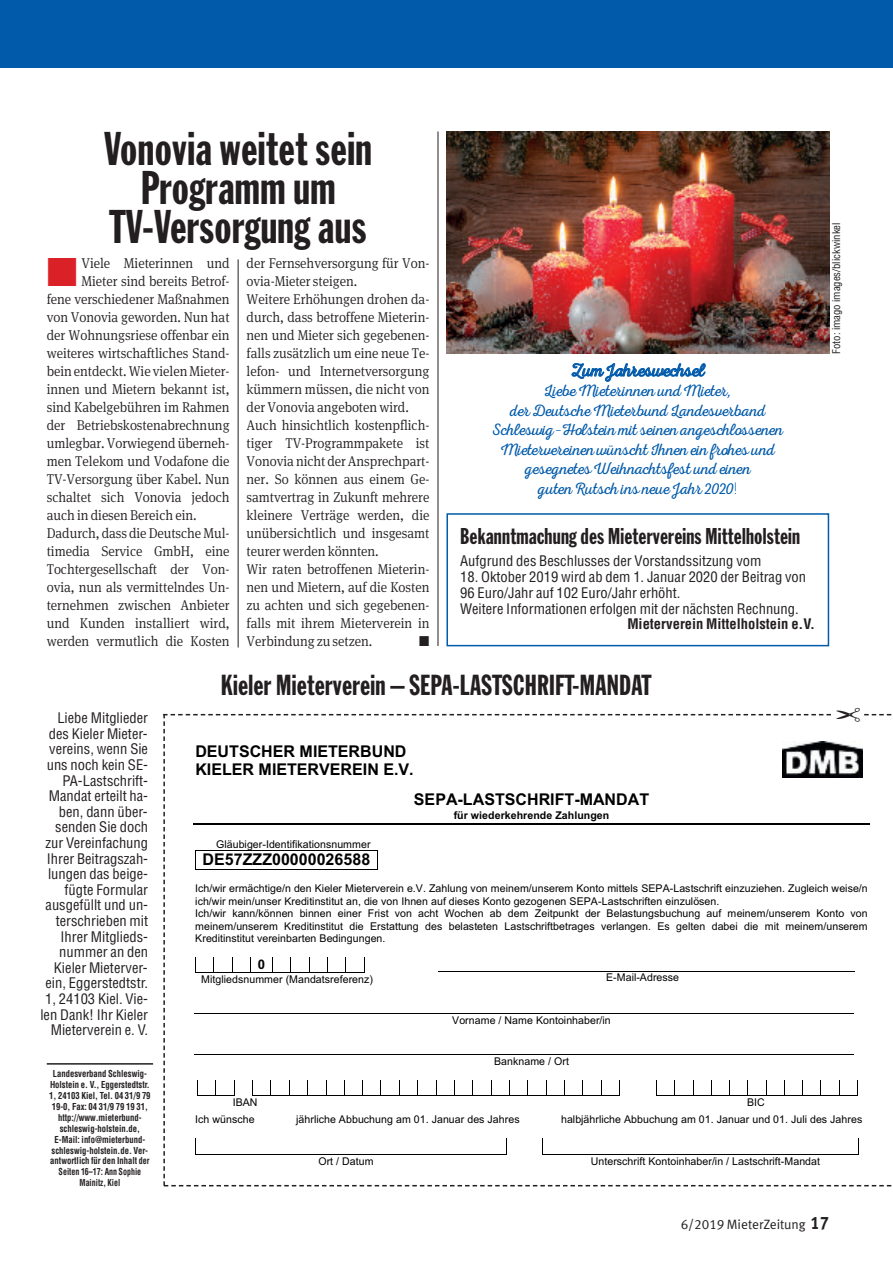
<style>
.page{position:relative;width:893px;height:1263px;background:#fff}
.page>*{position:absolute;margin:0;border:0;box-sizing:border-box;transform-origin:0 0}
.t1{font:46.5px/39px "Franklin Gothic Extra Cond";letter-spacing:.01em;color:#231f20;text-align:center}
.t2{font:28.5px "Franklin Gothic Extra Cond";letter-spacing:.01em;color:#231f20}
.t3{font:22.5px "Franklin Gothic Extra Cond";letter-spacing:.01em;color:#231f20}
.t4{font:18px "Nexa Rust Script L 0";color:#015aaa}
.t5{font:16.5px/19.5px "Nexa Rust Script L 0";color:#015aaa;text-align:center}
.t6{font:16.2px/18.8px "Arial Bold MT+T42+DGDFUM";color:#000}
.t7{font:300 14.25px/18px "Meta Serif OT";letter-spacing:-.005em;color:#231f20;scale:.94 1}
.t8{font:condensed 14.25px/15.6px "Helvetica";color:#231f20}
.t9{font:700 condensed 14.25px "Helvetica";color:#231f20}
.t10{font:14.25px "Zapf Dingbats";color:#231f20;scale:.94 1}
.t11{font:13.5px "VZ Meta LF";color:#231f20}
.t12{font:13.35px "Arial Bold MT+T42+DGDFUM";color:#000}
.t13{font:10.65px/12.5px "Arial MT+T42+TAXAIV";letter-spacing:.005em;color:#000}
.t14{font:10.65px "Arial Bold MT+T42+DGDFUM";letter-spacing:.005em;color:#000}
.t15{font:condensed 10.5px "Helvetica";color:#231f20}
.t16{font:700 condensed 9.3px/10.8px "Helvetica";color:#231f20;text-align:center;scale:.92 1}
.s1{color:#db2128}
.s2{font-family:"Museo Slab 100"}
.s3{font-weight:700;font-size:18px}
</style>
<div class="page">
<div style="left:446px;top:513px;width:383px;height:133px;border:2px solid #015aaa"></div>
<div style="left:0;top:0;width:893px;height:67px;background:#015aaa"></div>
<hr style="left:47px;top:1063px;width:106px;height:1px;background:#231f20">
<hr style="left:438px;top:132px;width:1px;height:514px;background:#231f20">
<hr style="left:238px;top:259px;width:1px;height:388px;background:#231f20">
<img style="left:446px;top:132px;width:383px;height:221px">
<svg style="left:163px;top:713px;width:729px;height:473px"></svg>
<h1 class="t1" style="left:104px;top:132px;width:269px">Vonovia weitet sein<br>Programm um<br>TV-Versorgung aus</h1>
<p class="t7" style="left:47px;top:255px;width:196px"><span class="s1">■</span> Viele Mieterinnen und</p>
<p class="t7" style="left:81px;top:273px;width:159px">Mieter sind bereits Betrof-</p>
<p class="t7" style="left:47px;top:291px;width:196px">fene verschiedener Maßnahmen</p>
<p class="t7" style="left:47px;top:309px;width:196px">von Vonovia geworden. Nun hat</p>
<p class="t7" style="left:47px;top:327px;width:196px">der Wohnungsriese offenbar ein</p>
<p class="t7" style="left:47px;top:345px;width:196px">weiteres wirtschaftliches Stand-</p>
<p class="t7" style="left:47px;top:363px;width:196px">bein entdeckt. Wie vielen Mieter-</p>
<p class="t7" style="left:47px;top:381px;width:196px">innen und Mietern bekannt ist,</p>
<p class="t7" style="left:47px;top:399px;width:196px">sind Kabelgebühren im Rahmen</p>
<p class="t7" style="left:47px;top:417px;width:196px">der Betriebskostenabrechnung</p>
<p class="t7" style="left:47px;top:435px;width:196px">umlegbar. Vorwiegend überneh-</p>
<p class="t7" style="left:47px;top:453px;width:196px">men Telekom und Vodafone die</p>
<p class="t7" style="left:47px;top:471px;width:196px">TV-Versorgung über Kabel. Nun</p>
<p class="t7" style="left:47px;top:489px;width:196px">schaltet sich Vonovia jedoch</p>
<p class="t7" style="left:47px;top:507px;width:161px">auch in diesen Bereich ein.</p>
<p class="t7" style="left:47px;top:525px;width:196px">Dadurch, dass dieDeutsche Mul-</p>
<p class="t7" style="left:47px;top:543px;width:196px">timedia Service GmbH, eine</p>
<p class="t7" style="left:47px;top:561px;width:196px">Tochtergesellschaft der Von-</p>
<p class="t7" style="left:47px;top:579px;width:196px">ovia, nun als vermittelndes Un-</p>
<p class="t7" style="left:47px;top:597px;width:196px">ternehmen zwischen Anbieter</p>
<p class="t7" style="left:47px;top:615px;width:196px">und Kunden installiert wird,</p>
<p class="t7" style="left:47px;top:633px;width:196px">werden vermutlich die Kosten</p>
<p class="t7" style="left:247px;top:255px;width:196px">der Fernsehversorgung für Von&shy;ovia-Mieter steigen.<br>Weitere Erhöhungen drohen da&shy;durch, dass betroffene Mieterin&shy;nen und Mieter sich gegebenen&shy;falls zusätzlich um eine neue Te&shy;lefon- und Internetversorgung kümmern müssen, die nicht von der Vonovia angeboten wird.<br>Auch hinsichtlich kostenpflich&shy;tiger TV-Programmpakete ist<br>Vonovia nicht derAnsprechpart&shy;ner. So können aus einem Ge&shy;samtvertrag in Zukunft mehrere kleinere Verträge werden, die unübersichtlich und insgesamt teurer werden könnten.<br>Wir raten betroffenen Mieterin&shy;nen und Mietern, auf die Kosten zu achten und sich gegebenen&shy;falls mit ihrem Mieterverein in<br>Verbindung zu setzen.</p>
<p class="t10" style="left:419px;top:633px;width:12px">■</p>
<p class="t4" style="left:571px;top:359px;width:135px">Zum Jahreswechsel</p>
<p class="t5" style="left:492px;top:381px;width:292px">Liebe Mieterinnen und Mieter,<br>der Deutsche Mieterbund Landesverband Schleswig<span class="s2">-</span>Holstein mit seinen angeschlossenen Mietervereinen wünscht Ihnen ein frohes und gesegnetes Weihnachtsfest und einen<br>guten Rutsch ins neue Jahr 2020<span class="s2">!</span></p>
<h3 class="t3" style="left:460px;top:528px;width:341px">Bekanntmachung des Mietervereins Mittelholstein</h3>
<p class="t8" style="left:460px;top:554px;width:303px">Aufgrund des Beschlusses der Vorstandssitzung vom</p>
<p class="t8" style="left:460px;top:569px;width:347px">18. Oktober 2019 wird ab dem 1. Januar 2020 der Beitrag von<br>96 Euro/Jahr auf 102 Euro/Jahr erhöht.<br>Weitere Informationen erfolgen mit der nächsten Rechnung.</p>
<p class="t9" style="left:627px;top:616px;width:189px">Mieterverein Mittelholstein e.V.</p>
<h2 class="t2" style="left:221px;top:675px;width:432px">Kieler Mieterverein – SEPA-LASTSCHRIFT-MANDAT</h2>
<p class="t15" style="left:830px;top:354px;width:133px;rotate:-90deg">Foto: imago images/blickwinkel</p>
<p class="t8" style="left:40px;top:710px;width:109px;text-align:right">Liebe Mitglieder des Kieler Mieter&shy;vereins, wenn Sie uns noch kein SE-<br>PA-Lastschrift-<br>Mandat erteilt ha&shy;ben, dann über&shy;senden Sie doch zur Vereinfachung<br>Ihrer Beitragszah&shy;lungen das beige&shy;fügte Formular ausgefüllt und un&shy;terschrieben mit<br>Ihrer Mitglieds&shy;nummer an den<br>Kieler Mieterver&shy;ein, Eggerstedtstr.<br>1, 24103 Kiel. Vie&shy;len Dank! Ihr Kieler<br>Mieterverein e. V.</p>
<p class="t16" style="left:49px;top:1069px;width:112px">Landesverband Schleswig-<br>Holstein e. V., Eggerstedtstr.<br>1, 24103 Kiel, Tel. 04 31/9 79<br>19-0, Fax: 04 31/9 79 19 31, http://www.mieterbund&shy;schleswig-holstein.de,<br>E-Mail: info@mieterbund&shy;schleswig-holstein.de. Ver&shy;antwortlich für den Inhalt der<br>Seiten 16–17: Ann Sophie<br>Mainitz, Kiel</p>
<p class="t6" style="left:195px;top:742px;width:220px">DEUTSCHER MIETERBUND<br>KIELER MIETERVEREIN E.V.</p>
<p class="t6" style="left:414px;top:791px;width:237px">SEPA-LASTSCHRIFT-MANDAT</p>
<p class="t14" style="left:454px;top:808px;width:157px">für wiederkehrende Zahlungen</p>
<p class="t13" style="left:216px;top:838px;width:156px">Gläubiger-Identifikationsnummer</p>
<p class="t6" style="left:203px;top:851px;width:169px">DE57ZZZ00000026588</p>
<p class="t13" style="left:195px;top:882px;width:674px">Ich/wir ermächtige/n den Kieler Mieterverein e.V. Zahlung von meinem/unserem Konto mittels SEPA-Lastschrift einzuziehen. Zugleich weise/n ich/wir mein/unser Kreditinstitut an, die von Ihnen auf dieses Konto gezogenen SEPA-Lastschriften einzulösen.<br>Ich/wir kann/können binnen einer Frist von acht Wochen ab dem Zeitpunkt der Belastungsbuchung auf meinem/unserem Konto von meinem/unserem Kreditinstitut die Erstattung des belasteten Lastschriftbetrages verlangen. Es gelten dabei die mit meinem/unserem Kreditinstitut vereinbarten Bedingungen.</p>
<p class="t12" style="left:258px;top:955px;width:9px">0</p>
<p class="t13" style="left:201px;top:973px;width:173px">Mitgliedsnummer (Mandatsreferenz)</p>
<p class="t13" style="left:452px;top:1014px;width:160px">Vorname / Name Kontoinhaber/in</p>
<p class="t13" style="left:494px;top:1055px;width:76px">Bankname / Ort</p>
<p class="t13" style="left:233px;top:1096px;width:26px">IBAN</p>
<p class="t13" style="left:747px;top:1096px;width:19px">BIC</p>
<p class="t13" style="left:195px;top:1113px;width:61px">Ich wünsche</p>
<p class="t13" style="left:296px;top:1113px;width:225px">jährliche Abbuchung am 01. Januar des Jahres</p>
<p class="t13" style="left:561px;top:1113px;width:303px">halbjährliche Abbuchung am 01. Januar und 01. Juli des Jahres</p>
<p class="t13" style="left:318px;top:1155px;width:57px">Ort / Datum</p>
<p class="t13" style="left:591px;top:1155px;width:231px">Unterschrift Kontoinhaber/in / Lastschrift-Mandat</p>
<p class="t13" style="left:606px;top:971px;width:74px">E-Mail-Adresse</p>
<p class="t11" style="left:681px;top:1216px;width:150px">6/2019 MieterZeitung <span class="s3">17</span></p>
</div>
